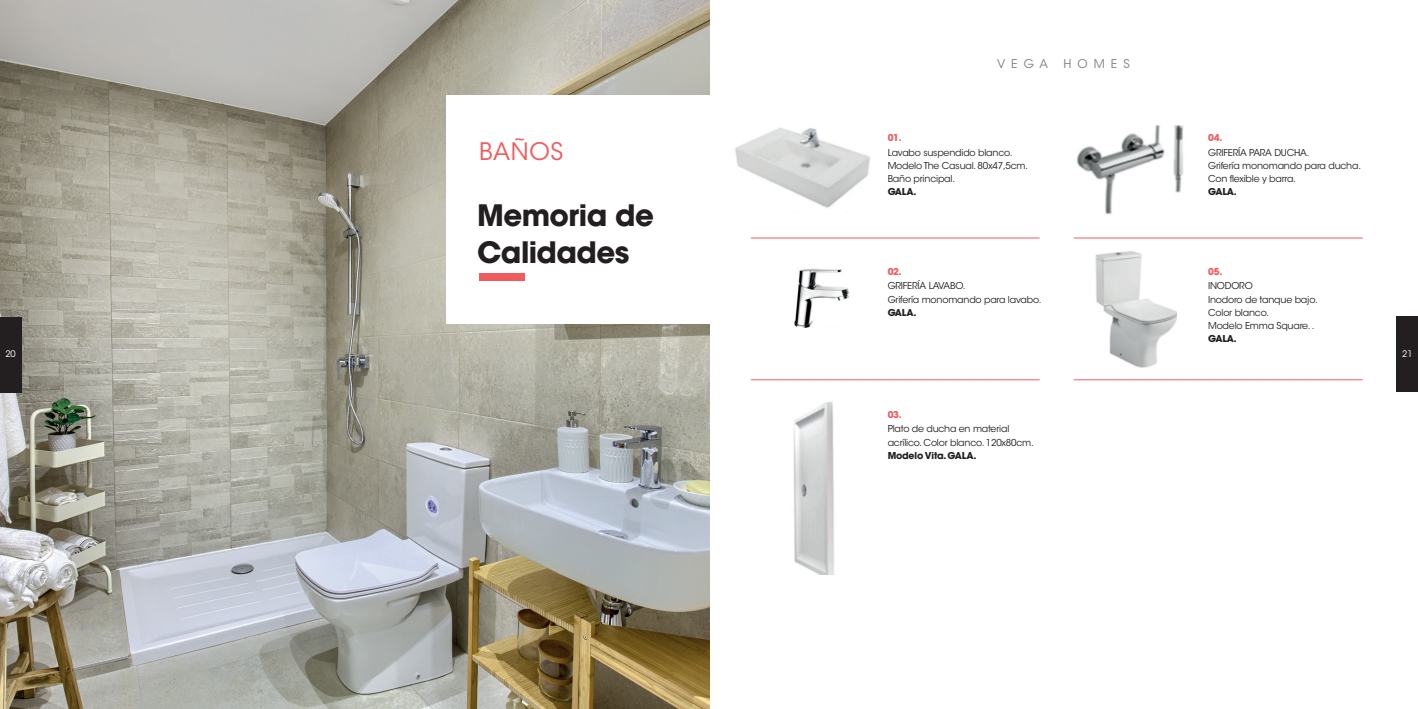
<style>
.page{position:relative;width:1418px;height:709px;background:#fff}
.page>*{position:absolute;margin:0;border:0;box-sizing:border-box;transform-origin:0 0}
.t1{font:700 29.3px/36.6px "ITC Avant Garde Std";letter-spacing:-.02em;color:#231f20}
.t2{font:24px "ITC Avant Garde Std";letter-spacing:.03em;color:#f05c5e}
.t3{font:12px "ITC Avant Garde Std";letter-spacing:.5em;color:#808285}
.t4{font:9.5px/13.2px "ITC Avant Garde Std";letter-spacing:-.02em;color:#231f20}
.t5{font:700 9.5px "ITC Avant Garde Std";letter-spacing:-.02em;color:#231f20}
.t6{font:700 9.5px "ITC Avant Garde Std";letter-spacing:-.02em;color:#f05c5e}
.t7{font:9px "ITC Avant Garde Std";color:#fff}
</style>
<div class="page">
<div style="left:1396px;top:317px;width:21px;height:75px;background:#231f20"></div>
<img style="left:0;top:0;width:709px;height:709px">
<hr style="left:1073px;top:238px;width:289px;height:1px;background:#f05c5e">
<hr style="left:750px;top:238px;width:289px;height:1px;background:#f05c5e">
<hr style="left:1073px;top:379px;width:289px;height:1px;background:#f05c5e">
<hr style="left:750px;top:379px;width:289px;height:1px;background:#f05c5e">
<div style="left:446px;top:95px;width:267px;height:228px;background:#fff"></div>
<div style="left:479px;top:274px;width:45px;height:7px;background:#f05c5e"></div>
<img style="left:735px;top:127px;width:135px;height:81px">
<img style="left:794px;top:268px;width:56px;height:60px">
<img style="left:793px;top:401px;width:41px;height:173px">
<img style="left:1076px;top:125px;width:108px;height:89px">
<img style="left:1095px;top:251px;width:81px;height:117px">
<div style="left:0;top:317px;width:21px;height:75px;background:#231f20"></div>
<p class="t7" style="left:5px;top:348px;width:12px">20</p>
<p class="t3" style="left:997px;top:57px;width:52px">VEGA</p>
<p class="t3" style="left:1063px;top:57px;width:68px">HOMES</p>
<p class="t6" style="left:887px;top:131px;width:16px">01.</p>
<p class="t4" style="left:887px;top:146px;width:142px">Lavabo suspendido blanco.<br>Modelo The Casual. 80x47,5cm.<br>Baño principal.</p>
<p class="t5" style="left:887px;top:185px;width:30px">GALA.</p>
<p class="t6" style="left:1208px;top:131px;width:16px">04.</p>
<h2 class="t2" style="left:479px;top:136px;width:86px">BAÑOS</h2>
<p class="t4" style="left:1208px;top:146px;width:154px">GRIFERÍA PARA DUCHA.<br>Grifería monomando para ducha.<br>Con flexible y barra.</p>
<p class="t5" style="left:1208px;top:185px;width:30px">GALA.</p>
<h1 class="t1" style="left:477px;top:197px;width:178px">Memoria de<br>Calidades</h1>
<p class="t6" style="left:887px;top:265px;width:16px">02.</p>
<p class="t4" style="left:887px;top:279px;width:155px">GRIFERÍA LAVABO.<br>Grifería monomando para lavabo.</p>
<p class="t5" style="left:887px;top:306px;width:30px">GALA.</p>
<p class="t6" style="left:887px;top:408px;width:16px">03.</p>
<p class="t4" style="left:887px;top:422px;width:148px">Plato de ducha en material acrílico. Color blanco. 120x80cm.</p>
<p class="t5" style="left:887px;top:449px;width:90px">Modelo Vita. GALA.</p>
<p class="t6" style="left:1208px;top:265px;width:16px">05.</p>
<p class="t4" style="left:1208px;top:279px;width:111px">INODORO<br>Inodoro de tanque bajo.<br>Color blanco.<br>Modelo Emma Square. .</p>
<p class="t5" style="left:1208px;top:332px;width:30px">GALA.</p>
<p class="t7" style="left:1402px;top:348px;width:12px">21</p>
</div>
